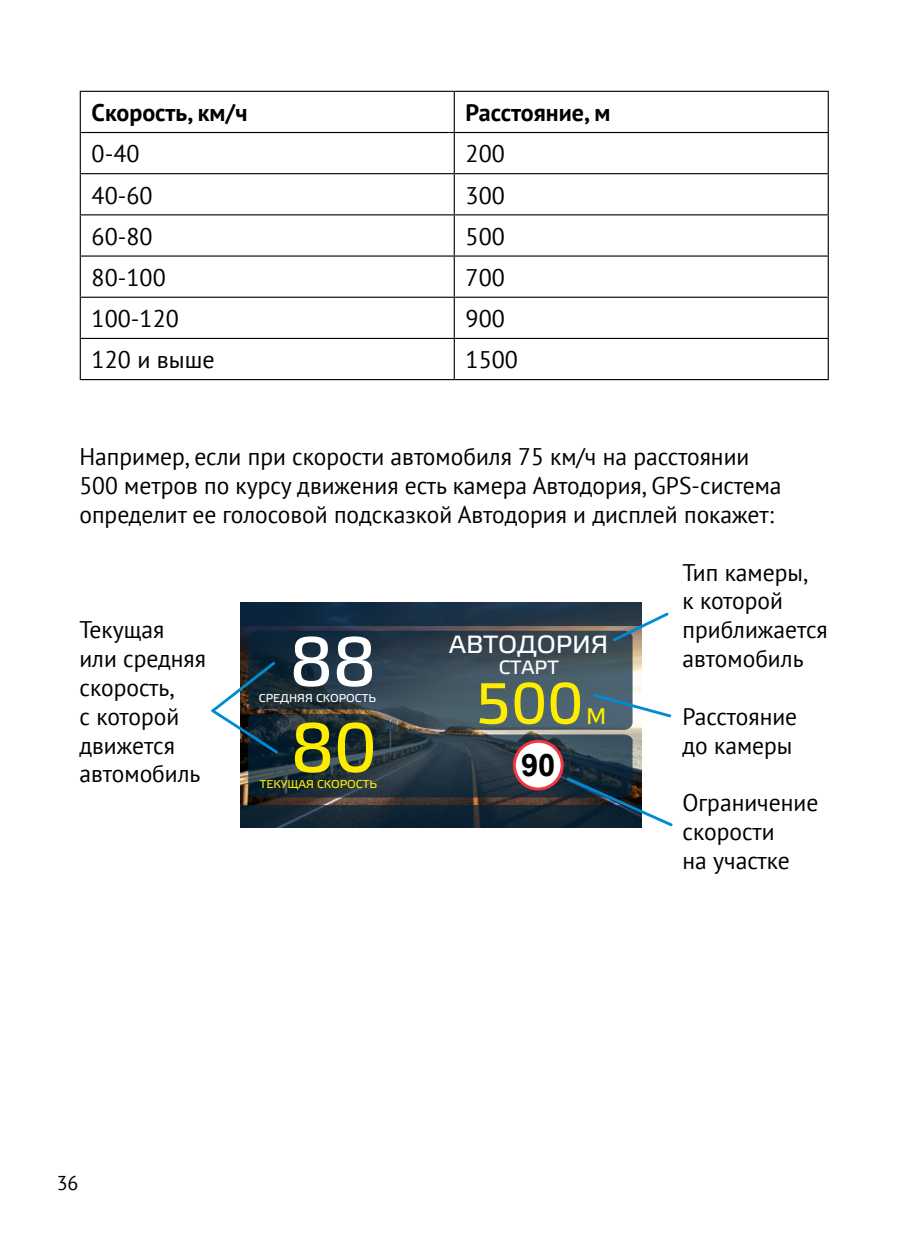
<style>
.page{position:relative;width:908px;height:1248px;background:#fff}
.page>*{position:absolute;margin:0;border:0;box-sizing:border-box;transform-origin:0 0}
.t1{font:69.2px "Elektra Text Pro";color:#fff}
.t2{font:69.2px "Elektra Text Pro";color:#ffed00}
.t3{font:57.6px "Elektra Text Pro";color:#ffed00}
.t4{font:700 30.8px "Arial";color:#000}
.t5{font:24.8px "Elektra Text Pro";color:#fff}
.t6{font:24px/28.8px "PT Sans";color:#000}
.t7{font:700 24px "PT Sans";color:#000}
.t8{font:22.8px "Elektra Text Pro";color:#ffed00}
.t9{font:20px "PT Sans";color:#000}
.t10{font:19.2px "Elektra Text Pro";color:#fff}
.t11{font:11.2px "Elektra Text Pro";color:#fff}
.t12{font:11.2px "Elektra Text Pro";color:#ffed00}
</style>
<div class="page">
<div style="left:240px;top:602px;width:401px;height:24px;background:linear-gradient(to right,#09253e,#263b4e)"></div>
<svg style="left:211px;top:610px;width:462px;height:218px;background:#4d5a64"></svg>
<hr style="left:80px;top:91px;width:374px;height:1px;background:#000">
<hr style="left:80px;top:92px;width:1px;height:40px;background:#000">
<hr style="left:454px;top:91px;width:374px;height:1px;background:#000">
<hr style="left:453px;top:92px;width:2px;height:40px;background:#000">
<hr style="left:827px;top:92px;width:1px;height:40px;background:#000">
<hr style="left:80px;top:132px;width:374px;height:1px;background:#000">
<hr style="left:80px;top:133px;width:1px;height:40px;background:#000">
<hr style="left:454px;top:132px;width:374px;height:1px;background:#000">
<hr style="left:453px;top:133px;width:2px;height:40px;background:#000">
<hr style="left:827px;top:133px;width:1px;height:40px;background:#000">
<hr style="left:80px;top:173px;width:374px;height:1px;background:#000">
<hr style="left:80px;top:174px;width:1px;height:40px;background:#000">
<hr style="left:454px;top:173px;width:374px;height:1px;background:#000">
<hr style="left:453px;top:174px;width:2px;height:40px;background:#000">
<hr style="left:827px;top:174px;width:1px;height:40px;background:#000">
<hr style="left:80px;top:214px;width:374px;height:1px;background:#000">
<hr style="left:80px;top:215px;width:1px;height:40px;background:#000">
<hr style="left:454px;top:214px;width:374px;height:1px;background:#000">
<hr style="left:453px;top:215px;width:2px;height:40px;background:#000">
<hr style="left:827px;top:215px;width:1px;height:40px;background:#000">
<hr style="left:80px;top:255px;width:374px;height:2px;background:#000">
<hr style="left:80px;top:256px;width:1px;height:40px;background:#000">
<hr style="left:454px;top:255px;width:374px;height:2px;background:#000">
<hr style="left:453px;top:256px;width:2px;height:40px;background:#000">
<hr style="left:827px;top:256px;width:1px;height:40px;background:#000">
<hr style="left:80px;top:296px;width:374px;height:2px;background:#000">
<hr style="left:80px;top:298px;width:1px;height:40px;background:#000">
<hr style="left:454px;top:296px;width:374px;height:2px;background:#000">
<hr style="left:453px;top:298px;width:2px;height:40px;background:#000">
<hr style="left:827px;top:298px;width:1px;height:40px;background:#000">
<hr style="left:80px;top:338px;width:374px;height:1px;background:#000">
<hr style="left:80px;top:339px;width:1px;height:40px;background:#000">
<hr style="left:454px;top:338px;width:374px;height:1px;background:#000">
<hr style="left:453px;top:339px;width:2px;height:40px;background:#000">
<hr style="left:827px;top:339px;width:1px;height:40px;background:#000">
<hr style="left:80px;top:379px;width:374px;height:1px;background:#000">
<hr style="left:454px;top:379px;width:374px;height:1px;background:#000">
<p class="t7" style="left:92px;top:97px;width:157px">Скорость, км/ч</p>
<p class="t7" style="left:465px;top:97px;width:146px">Расстояние, м</p>
<p class="t6" style="left:92px;top:139px;width:49px">0-40</p>
<p class="t6" style="left:465px;top:139px;width:41px">200</p>
<p class="t6" style="left:92px;top:180px;width:62px">40-60</p>
<p class="t6" style="left:465px;top:180px;width:41px">300</p>
<p class="t6" style="left:92px;top:221px;width:62px">60-80</p>
<p class="t6" style="left:465px;top:221px;width:41px">500</p>
<p class="t6" style="left:92px;top:262px;width:76px">80-100</p>
<p class="t6" style="left:465px;top:262px;width:41px">700</p>
<p class="t6" style="left:92px;top:304px;width:89px">100-120</p>
<p class="t6" style="left:465px;top:304px;width:41px">900</p>
<p class="t6" style="left:92px;top:345px;width:124px">120 и выше</p>
<p class="t6" style="left:465px;top:345px;width:54px">1500</p>
<p class="t6" style="left:79px;top:442px;width:703px">Например, если при скорости автомобиля 75 км/ч на расстоянии<br>500 метров по курсу движения есть камера Автодория, GPS-система определит ее голосовой подсказкой Автодория и дисплей покажет:</p>
<p class="t6" style="left:79px;top:615px;width:128px">Текущая или средняя скорость,<br>с которой движется автомобиль</p>
<h1 class="t1" style="left:289px;top:624px;width:88px">88</h1>
<p class="t11" style="left:259px;top:691px;width:118px">СРЕДНЯЯ СКОРОСТЬ</p>
<h1 class="t2" style="left:291px;top:710px;width:87px">80</h1>
<p class="t12" style="left:260px;top:777px;width:118px">ТЕКУЩАЯ СКОРОСТЬ</p>
<p class="t5" style="left:449px;top:631px;width:160px">АВТОДОРИЯ</p>
<p class="t10" style="left:498px;top:656px;width:61px">СТАРТ</p>
<h2 class="t3" style="left:475px;top:672px;width:110px">500</h2>
<p class="t8" style="left:586px;top:703px;width:22px">М</p>
<p class="t4" style="left:521px;top:743px;width:36px">90</p>
<p class="t6" style="left:682px;top:557px;width:147px">Тип камеры,<br>к которой приближается автомобиль</p>
<p class="t6" style="left:682px;top:701px;width:116px">Расстояние до камеры</p>
<p class="t6" style="left:682px;top:787px;width:137px">Ограничение скорости<br>на участке</p>
<p class="t9" style="left:57px;top:1169px;width:23px">36</p>
</div>
